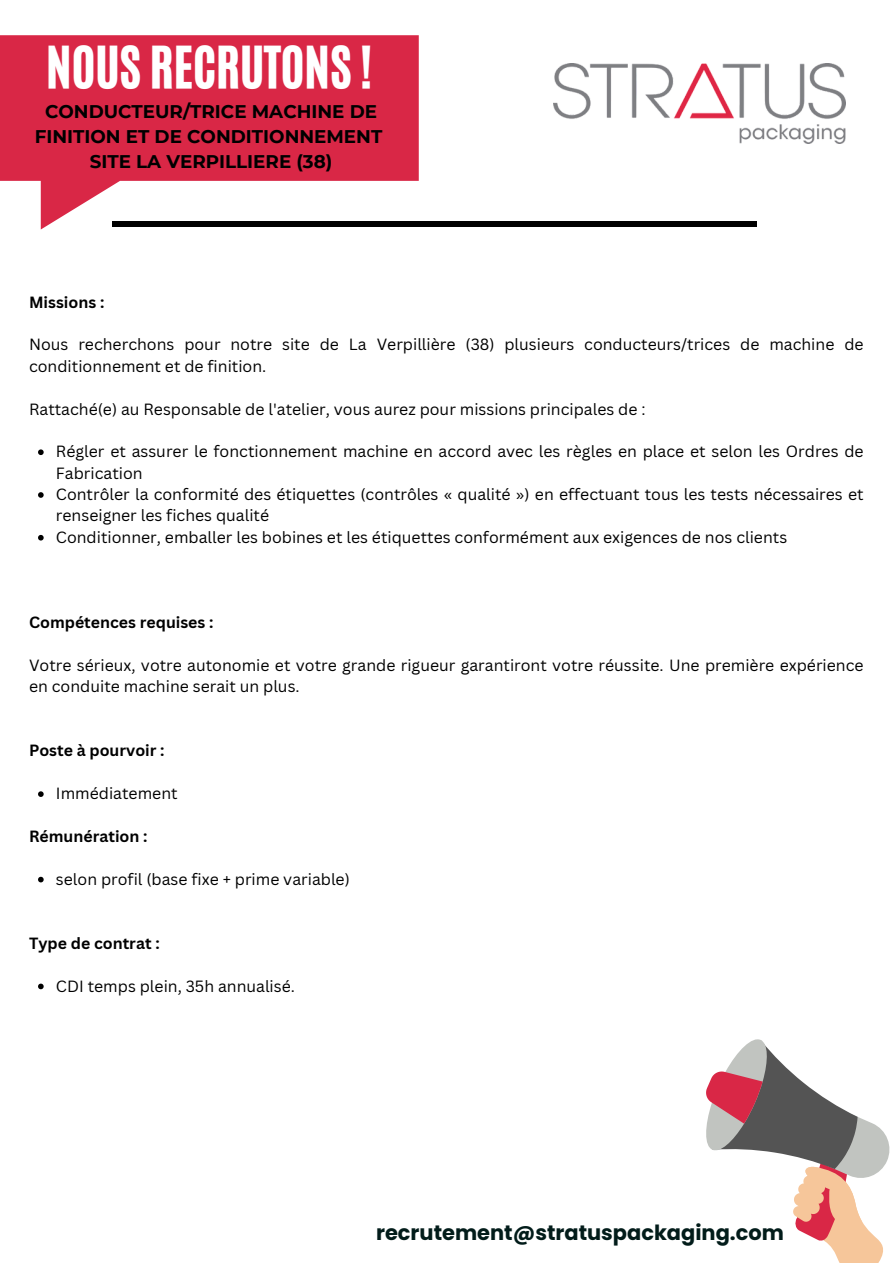
<style>
.page{position:relative;width:893px;height:1264px;background:#fff}
.page>*{position:absolute;margin:0;border:0;box-sizing:border-box;transform-origin:0 0}
.t1{font:48.6px "CA Generated";color:#fff}
.t2{font:700 20.85px "Poppins";color:#021c1a}
.t3{font:700 18.3px/24.8px "Montserrat";color:#000;text-align:center}
.t4{font:15.9px/21.3px "Canva Sans";color:#000}
.t5{font:700 15.9px "Canva Sans";color:#000}
</style>
<div class="page">
<svg style="left:0;top:35px;width:419px;height:194px;fill:#d92746"></svg>
<div style="left:112px;top:221px;width:644px;height:5px;background:#000"></div>
<img style="left:553px;top:63px;width:292px;height:80px">
<svg style="left:38px;top:449px;width:6px;height:6px"></svg>
<svg style="left:38px;top:492px;width:6px;height:6px"></svg>
<svg style="left:38px;top:535px;width:6px;height:5px"></svg>
<svg style="left:38px;top:791px;width:6px;height:6px"></svg>
<svg style="left:38px;top:876px;width:6px;height:6px"></svg>
<svg style="left:38px;top:983px;width:6px;height:6px"></svg>
<svg style="left:706px;top:1039px;width:184px;height:223px"></svg>
<p class="t1" style="left:46px;top:32px;width:327px">NOUS RECRUTONS !</p>
<p class="t3" style="left:35px;top:99px;width:349px">CONDUCTEUR/TRICE MACHINE DE<br>FINITION ET DE CONDITIONNEMENT</p>
<p class="t3" style="left:90px;top:149px;width:244px">SITE LA VERPILLIERE (38)</p>
<p class="t5" style="left:29px;top:291px;width:77px">Missions :</p>
<p class="t4" style="left:29px;top:333px;width:836px">Nous recherchons pour notre site de La Verpillière (38) plusieurs conducteurs/trices de machine de conditionnement et de finition.</p>
<p class="t4" style="left:29px;top:398px;width:618px">Rattaché(e) au Responsable de l'atelier, vous aurez pour missions principales de :</p>
<p class="t4" style="left:56px;top:440px;width:809px">Régler et assurer le fonctionnement machine en accord avec les règles en place et selon les Ordres de<br>Fabrication</p>
<p class="t4" style="left:56px;top:483px;width:809px">Contrôler la conformité des étiquettes (contrôles « qualité ») en effectuant tous les tests nécessaires et renseigner les fiches qualité</p>
<p class="t4" style="left:56px;top:526px;width:732px">Conditionner, emballer les bobines et les étiquettes conformément aux exigences de nos clients</p>
<p class="t5" style="left:29px;top:611px;width:186px">Compétences requises :</p>
<p class="t4" style="left:29px;top:654px;width:836px">Votre sérieux, votre autonomie et votre grande rigueur garantiront votre réussite. Une première expérience en conduite machine serait un plus.</p>
<p class="t5" style="left:29px;top:739px;width:137px">Poste à pourvoir :</p>
<p class="t4" style="left:56px;top:782px;width:123px">Immédiatement</p>
<p class="t5" style="left:29px;top:825px;width:120px">Rémunération :</p>
<p class="t4" style="left:56px;top:867px;width:295px">selon profil (base fixe + prime variable)</p>
<p class="t5" style="left:29px;top:931px;width:132px">Type de contrat :</p>
<p class="t4" style="left:56px;top:974px;width:240px">CDI temps plein, 35h annualisé.</p>
<p class="t2" style="left:376px;top:1217px;width:409px">recrutement@stratuspackaging.com</p>
</div>
